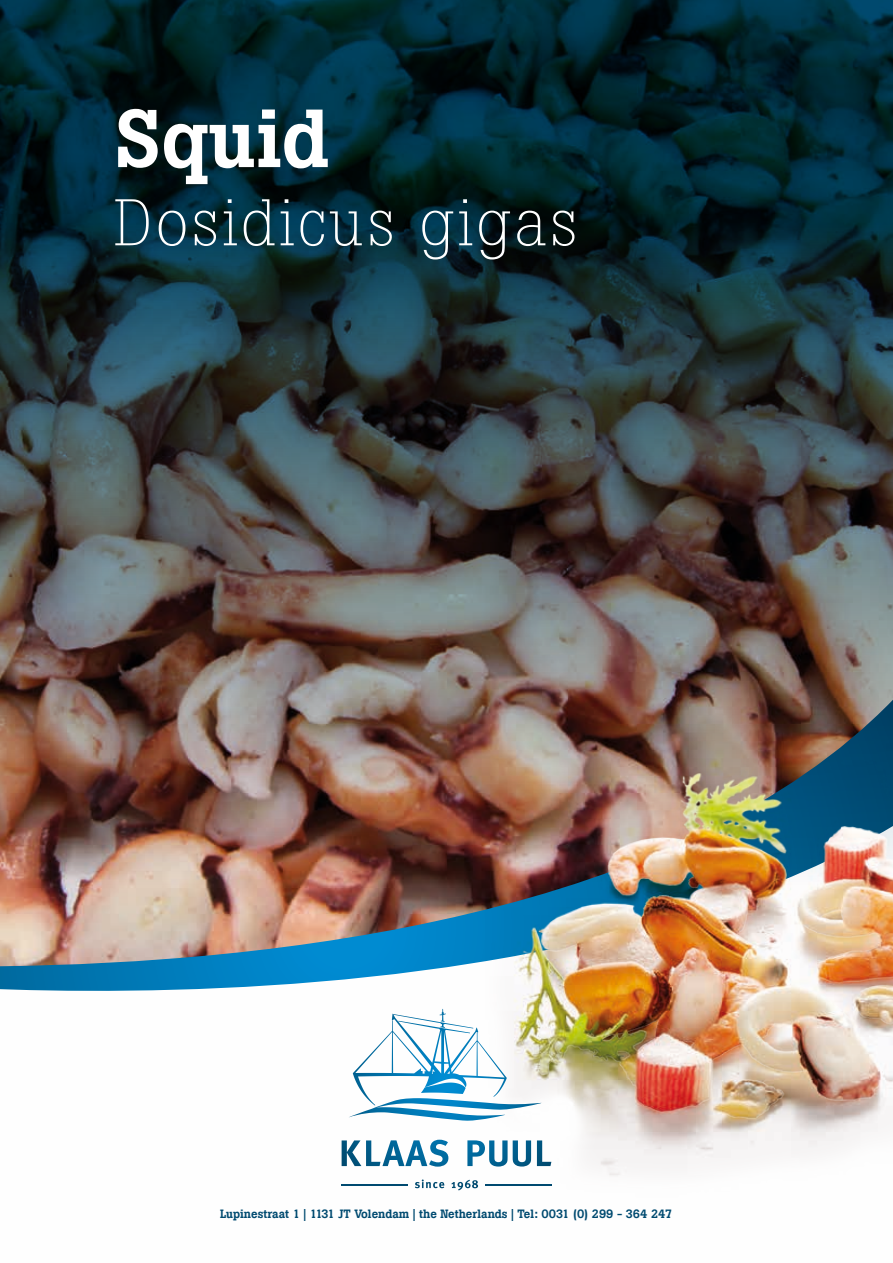
<style>
.page{position:relative;width:893px;height:1263px;background:#fff}
.page>*{position:absolute;margin:0;border:0;box-sizing:border-box;transform-origin:0 0}
.t1{font:500 81.45px "Boton";color:#fff}
.t2{font:300 65.1px "Boton";letter-spacing:.04em;color:#fff}
.t3{font:500 12px "Boton";color:#004a70}
</style>
<div class="page">
<img style="left:0;top:0;width:893px;height:1191px">
<svg style="left:353px;top:1009px;width:133px;height:96px"></svg>
<hr style="left:342px;top:1184px;width:66px;height:2px;background:#004a70">
<hr style="left:485px;top:1184px;width:66px;height:2px;background:#004a70">
<svg style="left:415px;top:1179px;width:29px;height:9px"></svg>
<svg style="left:451px;top:1180px;width:27px;height:10px"></svg>
<img style="left:486px;top:665px;width:407px;height:526px">
<h1 class="t1" style="left:114px;top:90px;width:217px">Squid</h1>
<h2 class="t2" style="left:114px;top:184px;width:466px">Dosidicus gigas</h2>
<p class="t3" style="left:220px;top:1206px;width:453px">Lupinestraat 1 | 1131 JT Volendam | the Netherlands | Tel: 0031 (0) 299 - 364 247</p>
</div>
